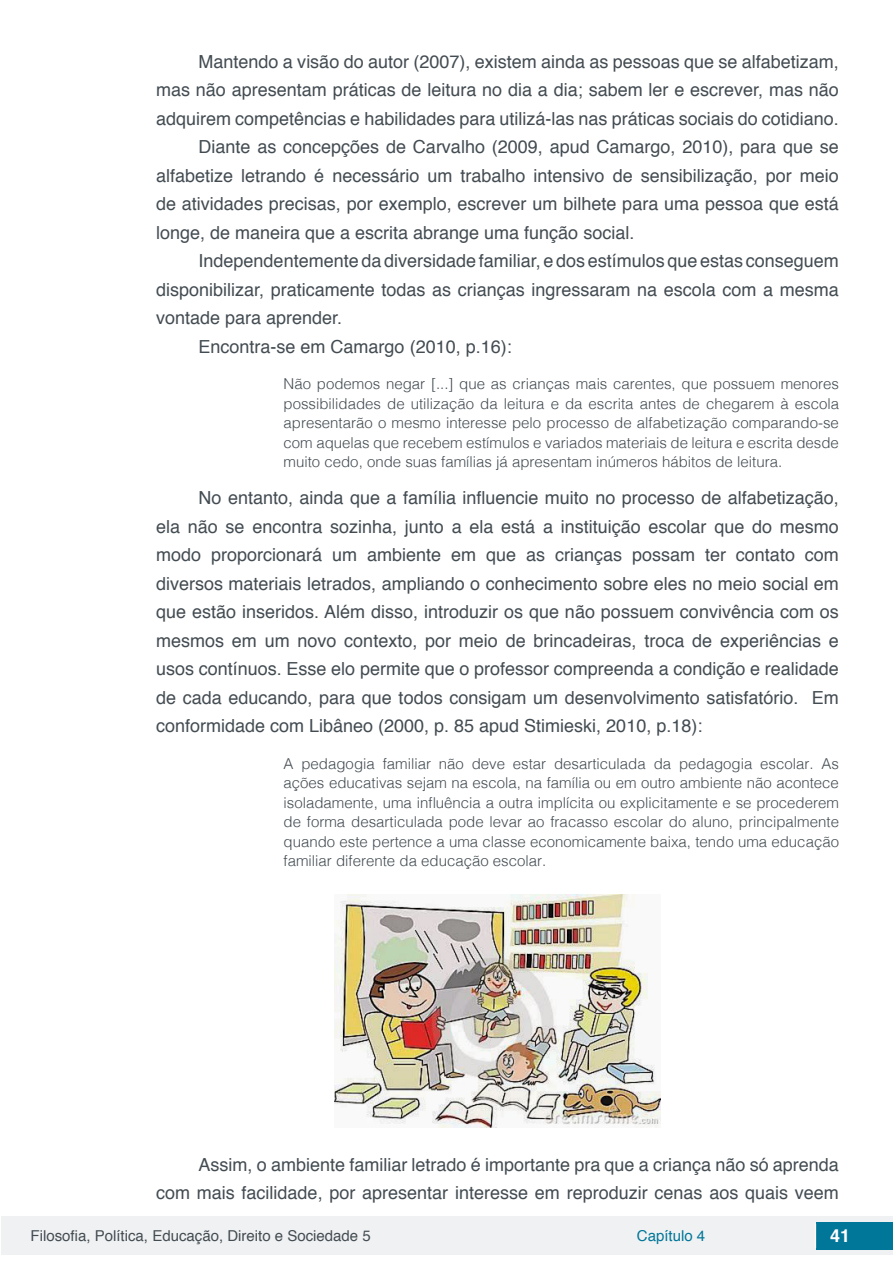
<style>
.page{position:relative;width:893px;height:1263px;background:#fff}
.page>*{position:absolute;margin:0;border:0;box-sizing:border-box;transform-origin:0 0}
.txt{font:18px/28.5px "Helvetica";color:#434c52;text-align:justify}
.t1{font:700 18px "Helvetica";color:#fff}
.citacoes{font:300 15px/19.5px "Helvetica";color:#434c52;text-align:justify}
.t2{font:15px "Helvetica";color:#434c52}
.t3{font:15px "Helvetica";color:#007699}
</style>
<div class="page">
<div style="left:1px;top:1216px;width:891px;height:38px;background:#f0f1f2"></div>
<div style="left:816px;top:1222px;width:77px;height:27px;background:#007699"></div>
<svg style="left:815px;top:1224px;width:1px;height:24px"></svg>
<img style="left:335px;top:895px;width:325px;height:232px">
<p class="txt" style="left:156px;top:47px;width:684px;text-indent:43px">Mantendo a visão do autor (2007), existem ainda as pessoas que se alfabetizam, mas não apresentam práticas de leitura no dia a dia; sabem ler e escrever, mas não adquirem competências e habilidades para utilizá-las nas práticas sociais do cotidiano.</p>
<p class="txt" style="left:156px;top:133px;width:684px;text-indent:43px">Diante as concepções de Carvalho (2009, apud Camargo, 2010), para que se alfabetize letrando é necessário um trabalho intensivo de sensibilização, por meio de atividades precisas, por exemplo, escrever um bilhete para uma pessoa que está longe, de maneira que a escrita abrange uma função social.</p>
<p class="txt" style="left:156px;top:247px;width:684px;text-indent:43px">Independentemente da diversidade familiar, e dos estímulos que estas conseguem disponibilizar, praticamente todas as crianças ingressaram na escola com a mesma vontade para aprender.</p>
<p class="txt" style="left:199px;top:332px;width:315px">Encontra-se em Camargo (2010, p.16):</p>
<p class="citacoes" style="left:284px;top:373px;width:557px">Não podemos negar [...] que as crianças mais carentes, que possuem menores possibilidades de utilização da leitura e da escrita antes de chegarem à escola apresentarão o mesmo interesse pelo processo de alfabetização comparando-se com aquelas que recebem estímulos e variados materiais de leitura e escrita desde muito cedo, onde suas famílias já apresentam inúmeros hábitos de leitura.</p>
<p class="txt" style="left:156px;top:484px;width:684px;text-indent:43px">No entanto, ainda que a família influencie muito no processo de alfabetização, ela não se encontra sozinha, junto a ela está a instituição escolar que do mesmo modo proporcionará um ambiente em que as crianças possam ter contato com diversos materiais letrados, ampliando o conhecimento sobre eles no meio social em que estão inseridos. Além disso, introduzir os que não possuem convivência com os mesmos em um novo contexto, por meio de brincadeiras, troca de experiências e usos contínuos. Esse elo permite que o professor compreenda a condição e realidade de cada educando, para que todos consigam um desenvolvimento satisfatório. Em conformidade com Libâneo (2000, p. 85 apud Stimieski, 2010, p.18):</p>
<p class="citacoes" style="left:284px;top:752px;width:557px">A pedagogia familiar não deve estar desarticulada da pedagogia escolar. As ações educativas sejam na escola, na família ou em outro ambiente não acontece isoladamente, uma influência a outra implícita ou explicitamente e se procederem de forma desarticulada pode levar ao fracasso escolar do aluno, principalmente quando este pertence a uma classe economicamente baixa, tendo uma educação familiar diferente da educação escolar.</p>
<p class="txt" style="left:156px;top:1150px;width:684px;text-align:right">Assim, o ambiente familiar letrado é importante pra que a criança não só aprenda<br>com mais facilidade, por apresentar interesse em reproduzir cenas aos quais veem</p>
<p class="t2" style="left:31px;top:1224px;width:342px">Filosofia, Política, Educação, Direito e Sociedade 5</p>
<p class="t3" style="left:637px;top:1224px;width:70px">Capítulo 4</p>
<p class="t1" style="left:830px;top:1221px;width:22px">41</p>
</div>
